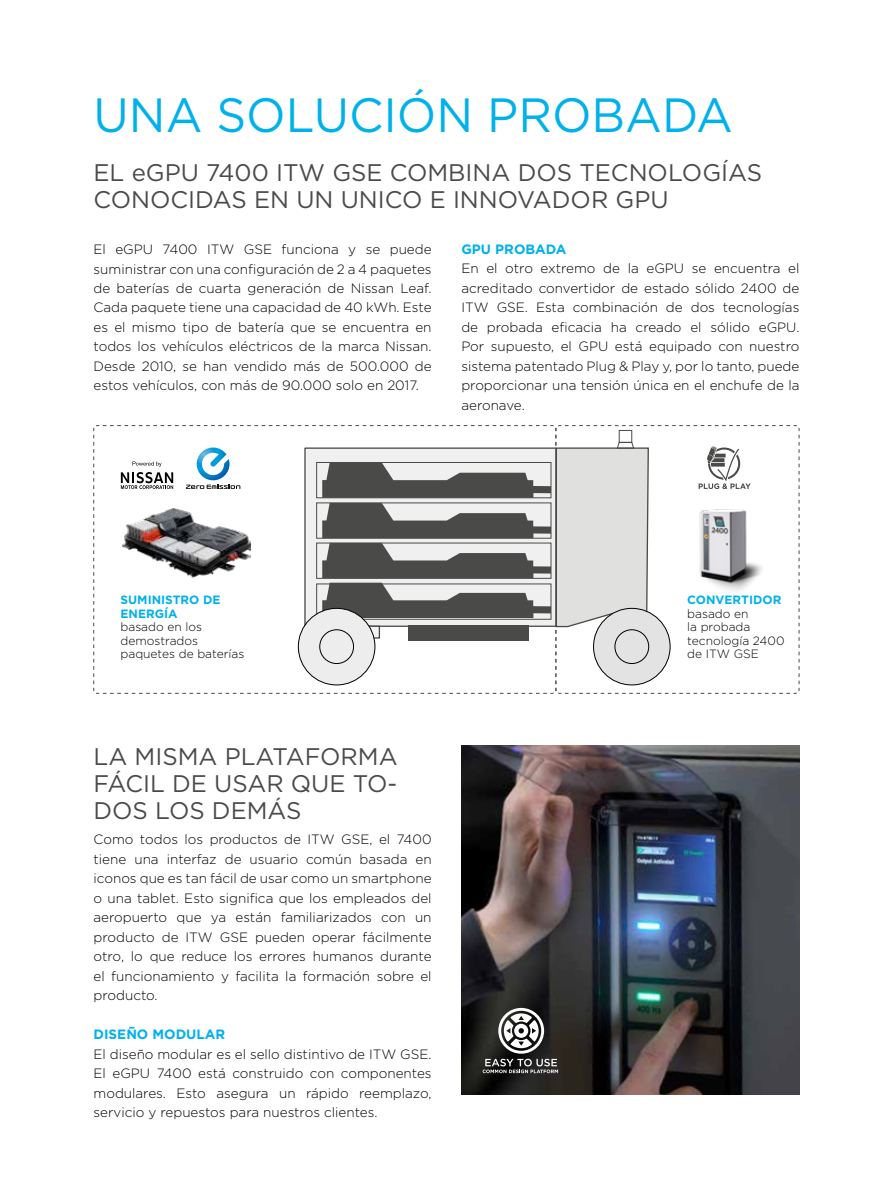
<style>
.page{position:relative;width:893px;height:1188px;background:#fff}
.page>*{position:absolute;margin:0;border:0;box-sizing:border-box;transform-origin:0 0}
.t1{font:48px "Gotham";color:#00b1eb}
.t2{font:24px/27px "Gotham";color:#4a4a49}
.t3{font:300 13.5px/19.5px "Gotham";color:#000;text-align:justify}
.t4{font:700 13.5px "Gotham";color:#00b1eb}
.t5{font:300 12px/13.5px "Gotham";color:#000}
.t6{font:700 12px/13.5px "Gotham";color:#00b1eb}
</style>
<div class="page">
<svg style="left:93px;top:425px;width:461px;height:269px"></svg>
<svg style="left:555px;top:425px;width:245px;height:269px"></svg>
<div style="left:304px;top:447px;width:253px;height:180px;background:#f0f0f0;border:1px solid #4a4a49"></div>
<div style="left:593px;top:608px;width:77px;height:77px;background:#e3e3e3;border-radius:50%"></div>
<div style="left:619px;top:430px;width:13px;height:13px;border:1px solid #4a4a49"></div>
<svg style="left:322px;top:433px;width:328px;height:253px"></svg>
<img style="left:461px;top:746px;width:338px;height:348px">
<div style="left:615px;top:630px;width:34px;height:34px;border:1px solid #000;border-radius:50%"></div>
<div style="left:298px;top:608px;width:77px;height:77px;background:#ededed;border-radius:50%"></div>
<div style="left:298px;top:608px;width:77px;height:77px;border:1px solid #000;border-radius:50%"></div>
<div style="left:320px;top:630px;width:34px;height:34px;border:1px solid #000;border-radius:50%"></div>
<svg style="left:121px;top:461px;width:52px;height:28px"></svg>
<svg style="left:186px;top:448px;width:54px;height:41px"></svg>
<svg style="left:483px;top:1008px;width:75px;height:65px"></svg>
<img style="left:123px;top:508px;width:128px;height:71px">
<svg style="left:699px;top:446px;width:52px;height:43px"></svg>
<h1 class="t1" style="left:94px;top:84px;width:641px">UNA SOLUCIÓN PROBADA</h1>
<h2 class="t2" style="left:94px;top:158px;width:670px">EL eGPU 7400 ITW GSE COMBINA DOS TECNOLOGÍAS<br>CONOCIDAS EN UN UNICO E INNOVADOR GPU</h2>
<p class="t3" style="left:94px;top:239px;width:340px">El eGPU 7400 ITW GSE funciona y se puede suministrar con una configuración de 2 a 4 paquetes de baterías de cuarta generación de Nissan Leaf.<br>Cada paquete tiene una capacidad de 40 kWh. Este es el mismo tipo de batería que se encuentra en todos los vehículos eléctricos de la marca Nissan.<br>Desde 2010, se han vendido más de 500.000 de estos vehículos, con más de 90.000 solo en 2017.</p>
<p class="t4" style="left:461px;top:240px;width:107px">GPU PROBADA</p>
<p class="t3" style="left:461px;top:259px;width:340px">En el otro extremo de la eGPU se encuentra el acreditado convertidor de estado sólido 2400 de ITW GSE. Esta combinación de dos tecnologías de probada eficacia ha creado el sólido eGPU.<br>Por supuesto, el GPU está equipado con nuestro sistema patentado Plug &amp; Play y, por lo tanto, puede proporcionar una tensión única en el enchufe de la aeronave.</p>
<p class="t6" style="left:121px;top:593px;width:101px">SUMINISTRO DE<br>ENERGÍA</p>
<p class="t5" style="left:121px;top:620px;width:125px">basado en los demostrados paquetes de baterías</p>
<h2 class="t2" style="left:94px;top:742px;width:306px;text-align:justify">LA MISMA PLATAFORMA FÁCIL DE USAR QUE TO-DOS LOS DEMÁS</h2>
<p class="t3" style="left:94px;top:829px;width:340px">Como todos los productos de ITW GSE, el 7400 tiene una interfaz de usuario común basada en iconos que es tan fácil de usar como un smartphone o una tablet. Esto significa que los empleados del aeropuerto que ya están familiarizados con un producto de ITW GSE pueden operar fácilmente otro, lo que reduce los errores humanos durante el funcionamiento y facilita la formación sobre el producto.</p>
<p class="t4" style="left:94px;top:1025px;width:133px">DISEÑO MODULAR</p>
<p class="t3" style="left:94px;top:1044px;width:340px">El diseño modular es el sello distintivo de ITW GSE.<br>El eGPU 7400 está construido con componentes modulares. Esto asegura un rápido reemplazo, servicio y repuestos para nuestros clientes.</p>
<p class="t6" style="left:687px;top:593px;width:96px">CONVERTIDOR</p>
<p class="t5" style="left:687px;top:606px;width:99px">basado en<br>la probada tecnología 2400 de ITW GSE</p>
</div>
